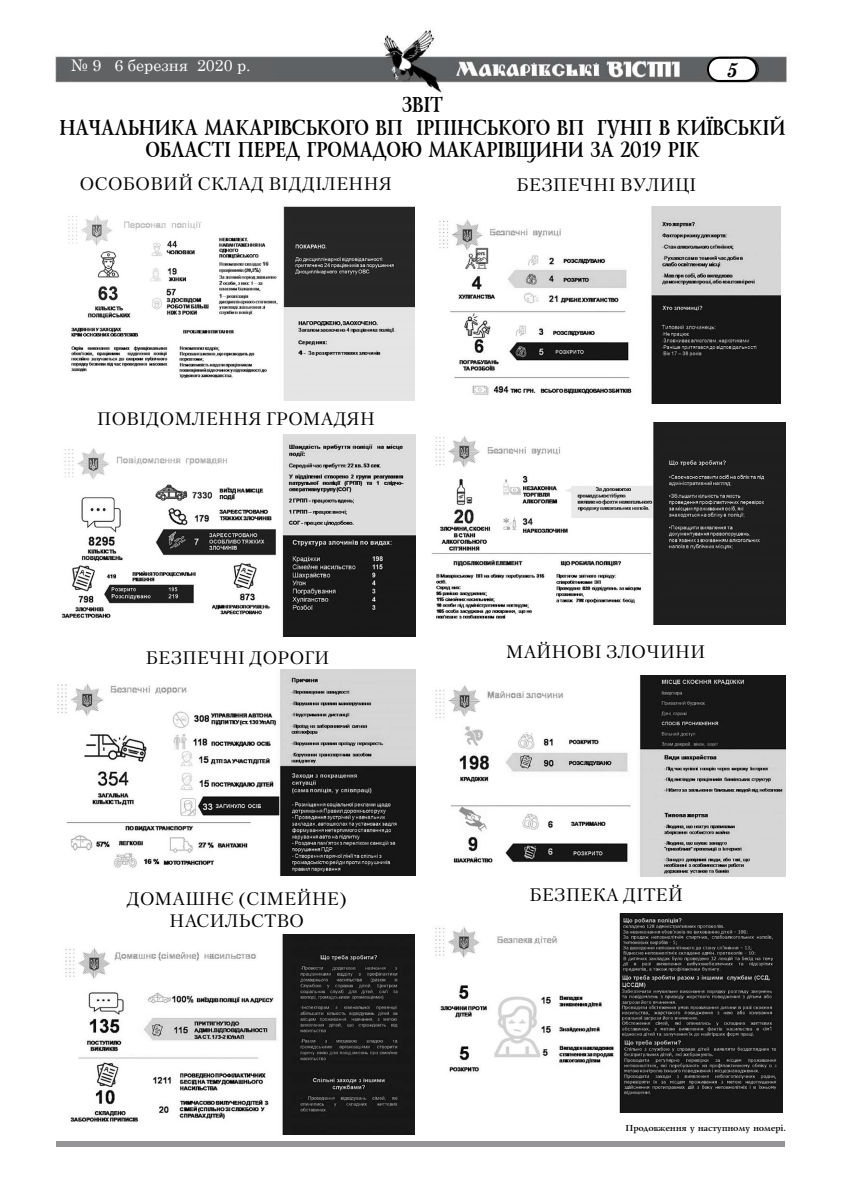
<style>
.page{position:relative;width:842px;height:1191px;background:#fff}
.page>*{position:absolute;margin:0;border:0;box-sizing:border-box;transform-origin:0 0}
.t1{font:700 22.2px/22.6px "Ukrainian Lazurski";color:#000;scale:.85 1}
.t2{font:italic 700 20px "Century Schoolbook";color:#000}
.t3{font:18px/22px "Petersburg C";color:#000;text-align:center}
.t4{font:16px "Century Schoolbook";color:#fff}
.t5{font:700 9px "Ukrainian Lazurski";color:#000}
</style>
<div class="page">
<div style="left:56px;top:1141px;width:728px;height:5px;background:#939598"></div>
<img style="left:55px;top:30px;width:732px;height:63px">
<svg style="left:706px;top:56px;width:53px;height:27px"></svg>
<div style="left:69px;top:60px;width:204px;height:19px;background:#616264"></div>
<img style="left:68px;top:206px;width:346px;height:194px">
<img style="left:61px;top:434px;width:355px;height:202px">
<img style="left:57px;top:669px;width:358px;height:206px">
<img style="left:435px;top:675px;width:350px;height:201px">
<img style="left:435px;top:913px;width:347px;height:199px">
<img style="left:65px;top:934px;width:350px;height:200px">
<img style="left:439px;top:207px;width:342px;height:196px">
<img style="left:431px;top:422px;width:355px;height:202px">
<p class="t4" style="left:71px;top:52px;width:181px">№ 9 6 березня 2020 р.</p>
<p class="t2" style="left:726px;top:54px;width:13px">5</p>
<p class="t1" style="left:59px;top:94px;width:650px;text-indent:342px">ЗВІТ<br>начальника Макарівського ВП Ірпінського ВП ГУНП</p>
<p class="t1" style="left:145px;top:117px;width:754px;text-indent:513px">в Київській області перед громадою макарівщини за 2019 рік</p>
<p class="t3" style="left:80px;top:173px;width:314px">Особовий склад відділення</p>
<p class="t3" style="left:516px;top:174px;width:182px">Безпечні вулиці</p>
<p class="t3" style="left:97px;top:407px;width:280px">Повідомлення громадян</p>
<p class="t3" style="left:146px;top:647px;width:185px">Безпечні дороги</p>
<p class="t3" style="left:506px;top:641px;width:201px">майнові злочини</p>
<p class="t3" style="left:127px;top:888px;width:222px">домашнє (сімейне) насильство</p>
<p class="t3" style="left:529px;top:884px;width:155px">Безпека дітей</p>
<p class="t5" style="left:625px;top:1123px;width:161px">Продовження у наступному номері.</p>
</div>
